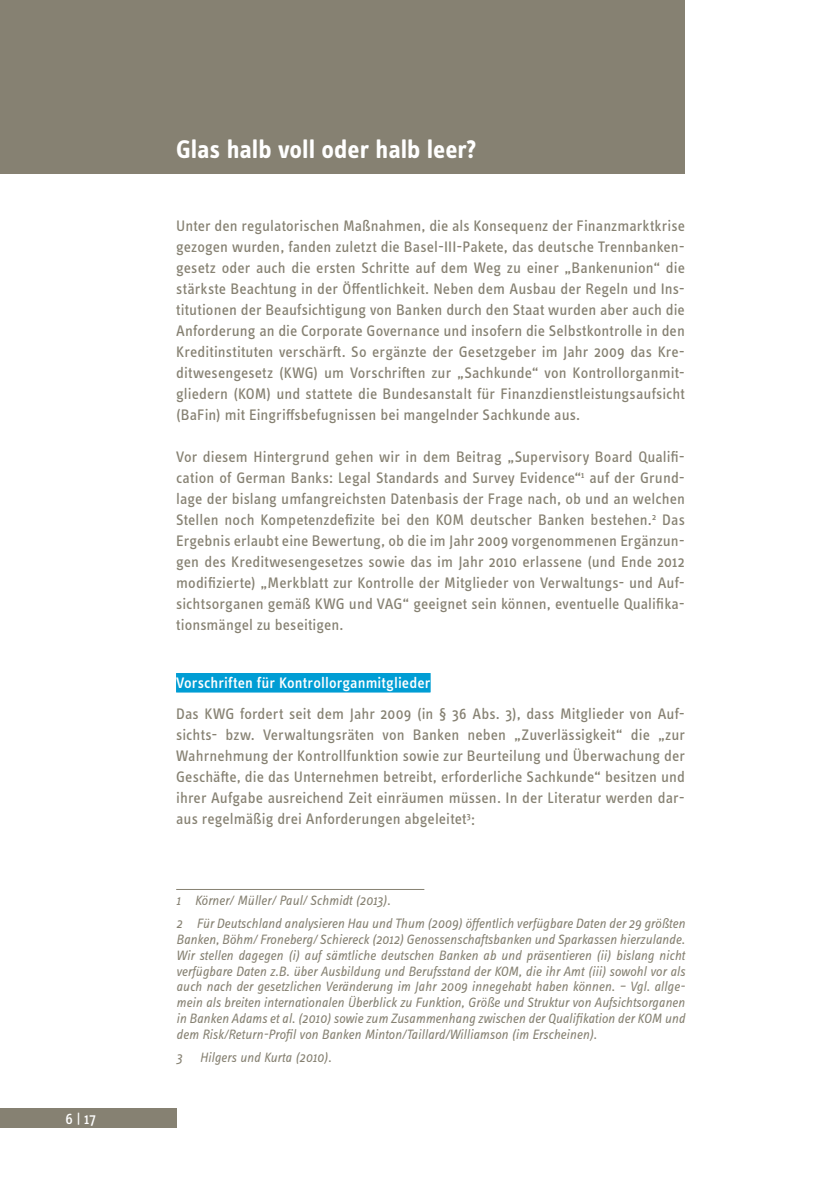
<style>
.page{position:relative;width:814px;height:1181px;background:#fff}
.page>*{position:absolute;margin:0;border:0;box-sizing:border-box;transform-origin:0 0}
.t1{font:700 26.25px "Info OT Text";color:#fff}
.t2{font:15.75px/21px "Info OT Text";letter-spacing:.005em;color:#868172;text-align:justify}
.t3{font:500 15.75px "Info OT Text";letter-spacing:.01em;color:#fff}
.t4{font:15.75px "Info OT Text";color:#fff}
.t5{font:italic 14px/15.8px "Info OT Text";color:#868172}
</style>
<div class="page">
<div style="left:0;top:0;width:685px;height:174px;background:#868172"></div>
<div style="left:0;top:1107px;width:176px;height:20px;background:#868172"></div>
<div style="left:176px;top:673px;width:254px;height:19px;background:#009dd4"></div>
<hr style="left:176px;top:889px;width:248px;height:1px;background:#868172">
<p class="t4" style="left:65px;top:1109px;width:32px">6 | 17</p>
<h1 class="t1" style="left:176px;top:133px;width:302px">Glas halb voll oder halb leer?</h1>
<p class="t2" style="left:176px;top:215px;width:510px">Unter den regulatorischen Maßnahmen, die als Konsequenz der Finanzmarktkrise gezogen wurden, fanden zuletzt die Basel-III-Pakete, das deutsche Trennbanken&shy;gesetz oder auch die ersten Schritte auf dem Weg zu einer „Bankenunion“ die stärkste Beachtung in der Öffentlichkeit. Neben dem Ausbau der Regeln und Ins&shy;titutionen der Beaufsichtigung von Banken durch den Staat wurden aber auch die Anforderung an die Corporate Governance und insofern die Selbstkontrolle in den Kreditinstituten verschärft. So ergänzte der Gesetzgeber im Jahr 2009 das Kre&shy;ditwesengesetz (KWG) um Vorschriften zur „Sachkunde“ von Kontrollorganmit&shy;gliedern (KOM) und stattete die Bundesanstalt für Finanzdienstleistungsaufsicht (BaFin) mit Eingriffsbefugnissen bei mangelnder Sachkunde aus.</p>
<p class="t2" style="left:176px;top:446px;width:510px">Vor diesem Hintergrund gehen wir in dem Beitrag „Supervisory Board Qualifi&shy;cation of German Banks: Legal Standards and Survey Evidence“<sup>1</sup> auf der Grund&shy;lage der bislang umfangreichsten Datenbasis der Frage nach, ob und an welchen Stellen noch Kompetenzdefizite bei den KOM deutscher Banken bestehen.<sup>2</sup> Das Ergebnis erlaubt eine Bewertung, ob die im Jahr 2009 vorgenommenen Ergänzun&shy;gen des Kreditwesengesetzes sowie das im Jahr 2010 erlassene (und Ende 2012 modifizierte) „Merkblatt zur Kontrolle der Mitglieder von Verwaltungs- und Auf&shy;sichtsorganen gemäß KWG und VAG“ geeignet sein können, eventuelle Qualifika&shy;tionsmängel zu beseitigen.</p>
<p class="t3" style="left:176px;top:673px;width:256px">Vorschriften für Kontrollorganmitglieder</p>
<p class="t2" style="left:176px;top:703px;width:510px">Das KWG fordert seit dem Jahr 2009 (in § 36 Abs. 3), dass Mitglieder von Auf&shy;sichts- bzw. Verwaltungsräten von Banken neben „Zuverlässigkeit“ die „zur Wahrnehmung der Kontrollfunktion sowie zur Beurteilung und Überwachung der Geschäfte, die das Unternehmen betreibt, erforderliche Sachkunde“ besitzen und ihrer Aufgabe ausreichend Zeit einräumen müssen. In der Literatur werden dar&shy;aus regelmäßig drei Anforderungen abgeleitet<sup>3</sup>:</p>
<p class="t5" style="left:176px;top:888px;width:510px;line-height:23.3px">1 Körner/ Müller/ Paul/ Schmidt (2013).<br>2 Für Deutschland analysieren Hau und Thum (2009) öffentlich verfügbare Daten der 29 größten</p>
<p class="t5" style="left:176px;top:931px;width:510px;text-align:justify">Banken, Böhm/ Froneberg/ Schiereck (2012) Genossenschaftsbanken und Sparkassen hierzulande.<br>Wir stellen dagegen (i) auf sämtliche deutschen Banken ab und präsentieren (ii) bislang nicht verfügbare Daten z.B. über Ausbildung und Berufsstand der KOM, die ihr Amt (iii) sowohl vor als auch nach der gesetzlichen Veränderung im Jahr 2009 innegehabt haben können. – Vgl. allge&shy;mein als breiten internationalen Überblick zu Funktion, Größe und Struktur von Aufsichtsorganen in Banken Adams et al. (2010) sowie zum Zusammenhang zwischen der Qualifikation der KOM und dem Risk/Return-Profil von Banken Minton/Taillard/Williamson (im Erscheinen).</p>
<p class="t5" style="left:176px;top:1049px;width:157px">3 Hilgers und Kurta (2010).</p>
</div>
